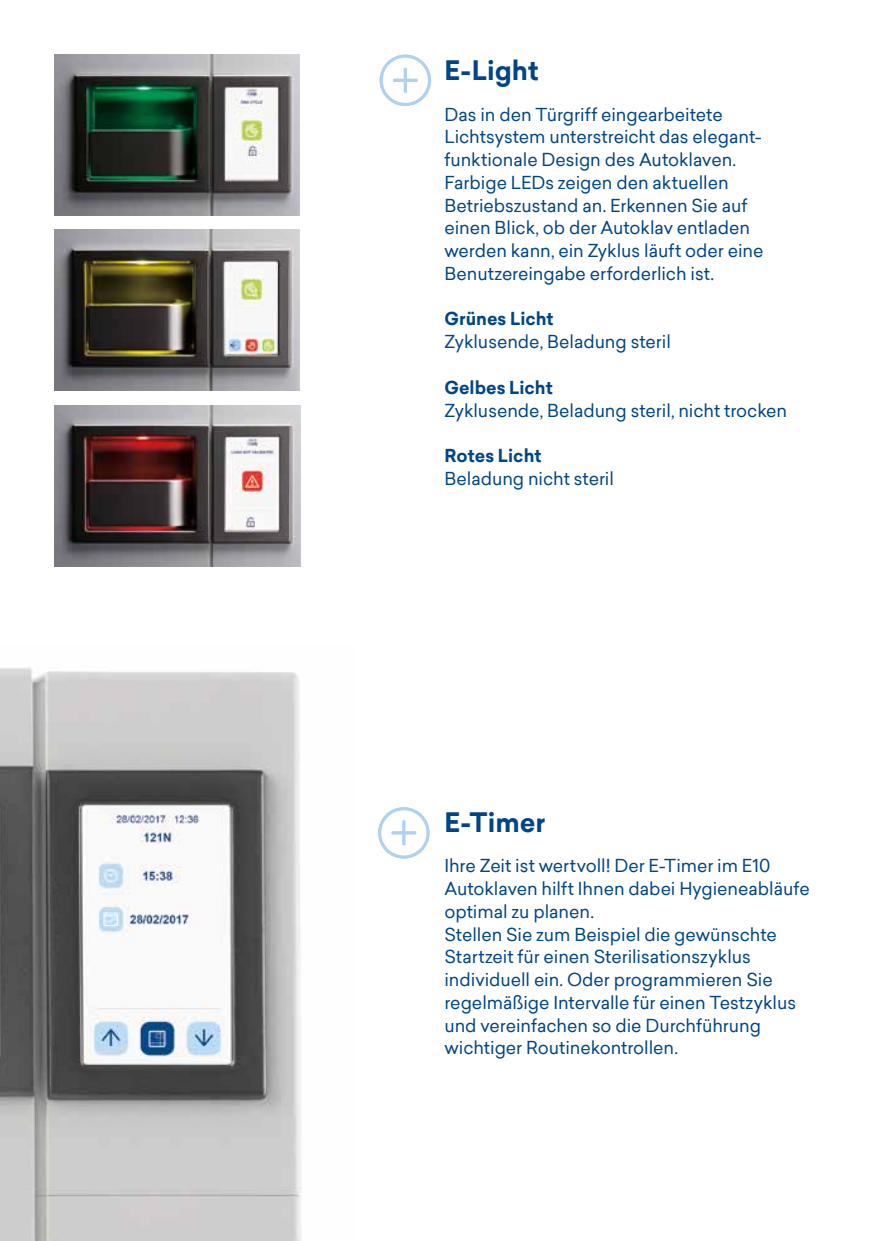
<style>
.page{position:relative;width:874px;height:1241px;background:#fff}
.page>*{position:absolute;margin:0;border:0;box-sizing:border-box;transform-origin:0 0}
.t1{font:700 26.25px "Sailec";color:#004587}
.t2{font:17.5px/22.8px "Sailec";letter-spacing:-.005em;color:#004587}
.t3{font:700 17.5px "Sailec";color:#004587}
</style>
<div class="page">
<img style="left:1px;top:667px;width:300px;height:573px">
<svg style="left:379px;top:54px;width:52px;height:52px"></svg>
<div style="left:403px;top:68px;width:4px;height:25px;border:2px solid #b0d2f0"></div>
<div style="left:392px;top:79px;width:25px;height:3px;border:2px solid #b0d2f0"></div>
<svg style="left:378px;top:807px;width:52px;height:52px"></svg>
<div style="left:402px;top:820px;width:3px;height:25px;border:2px solid #b0d2f0"></div>
<div style="left:391px;top:831px;width:25px;height:3px;border:2px solid #b0d2f0"></div>
<img style="left:54px;top:55px;width:245px;height:160px">
<img style="left:55px;top:405px;width:245px;height:161px">
<img style="left:54px;top:230px;width:245px;height:161px">
<h1 class="t1" style="left:444px;top:52px;width:96px">E-Light</h1>
<p class="t2" style="left:444px;top:102px;width:320px">Das in den Türgriff eingearbeitete Lichtsystem unterstreicht das elegant&shy;funktionale Design des Autoklaven.<br>Farbige LEDs zeigen den aktuellen Betriebszustand an. Erkennen Sie auf einen Blick, ob der Autoklav entladen werden kann, ein Zyklus läuft oder eine Benutzereingabe erforderlich ist.</p>
<p class="t3" style="left:444px;top:306px;width:111px">Grünes Licht</p>
<p class="t2" style="left:444px;top:330px;width:228px">Zyklusende, Beladung steril</p>
<p class="t3" style="left:444px;top:375px;width:110px">Gelbes Licht</p>
<p class="t2" style="left:444px;top:398px;width:344px">Zyklusende, Beladung steril, nicht trocken</p>
<p class="t3" style="left:444px;top:443px;width:99px">Rotes Licht</p>
<p class="t2" style="left:444px;top:466px;width:171px">Beladung nicht steril</p>
<h1 class="t1" style="left:444px;top:803px;width:102px">E-Timer</h1>
<p class="t2" style="left:444px;top:854px;width:367px">Ihre Zeit ist wertvoll! Der E-Timer im E10<br>Autoklaven hilft Ihnen dabei Hygieneabläufe optimal zu planen.<br>Stellen Sie zum Beispiel die gewünschte Startzeit für einen Sterilisationszyklus individuell ein. Oder programmieren Sie regelmäßige Intervalle für einen Testzyklus und vereinfachen so die Durchführung wichtiger Routinekontrollen.</p>
</div>
